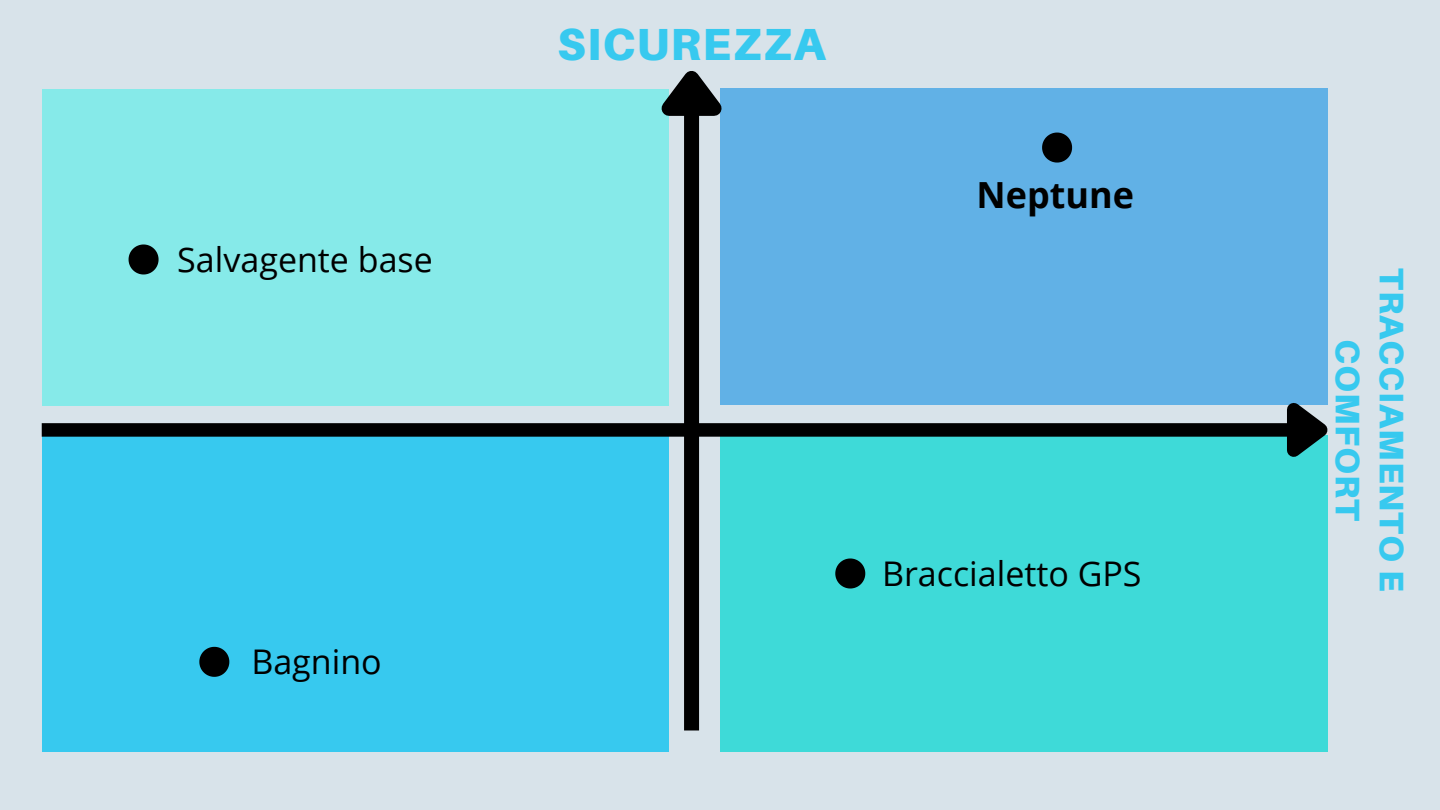
<style>
.page{position:relative;width:1440px;height:810px;background:#d8e3ea}
.page>*{position:absolute;margin:0;border:0;box-sizing:border-box;transform-origin:0 0}
.t1{font:900 45px "Aileron";letter-spacing:.03em;color:#37c9ef}
.t2{font:700 36px "Open Sans";color:#000}
.t3{font:900 34.1px/43.8px "Aileron";letter-spacing:.03em;color:#37c9ef;text-align:center}
.t4{font:34px "Open Sans";color:#000}
</style>
<div class="page">
<div style="left:42px;top:435px;width:627px;height:317px;background:#37c9ef"></div>
<div style="left:42px;top:89px;width:627px;height:316px;background:#86eae9"></div>
<div style="left:720px;top:88px;width:608px;height:317px;background:#61b1e6"></div>
<div style="left:720px;top:435px;width:608px;height:317px;background:#3edad8"></div>
<svg style="left:199px;top:647px;width:30px;height:30px"></svg>
<div style="left:684px;top:112px;width:15px;height:618px;background:#000"></div>
<svg style="left:661px;top:71px;width:61px;height:58px"></svg>
<div style="left:42px;top:423px;width:1248px;height:14px;background:#000"></div>
<svg style="left:1275px;top:403px;width:53px;height:54px"></svg>
<svg style="left:1042px;top:133px;width:30px;height:30px"></svg>
<svg style="left:129px;top:244px;width:30px;height:30px"></svg>
<svg style="left:835px;top:559px;width:30px;height:30px"></svg>
<p class="t4" style="left:177px;top:236px;width:257px">Salvagente base</p>
<p class="t4" style="left:251px;top:638px;width:132px">Bagnino</p>
<h1 class="t1" style="left:558px;top:17px;width:269px">SICUREZZA</h1>
<p class="t2" style="left:977px;top:170px;width:159px">Neptune</p>
<h3 class="t4" style="left:882px;top:550px;width:261px">Braccialetto GPS</h3>
<p class="t3" style="left:1414px;top:268px;width:325px;rotate:90deg">TRACCIAMENTO E<br>COMFORT</p>
</div>
